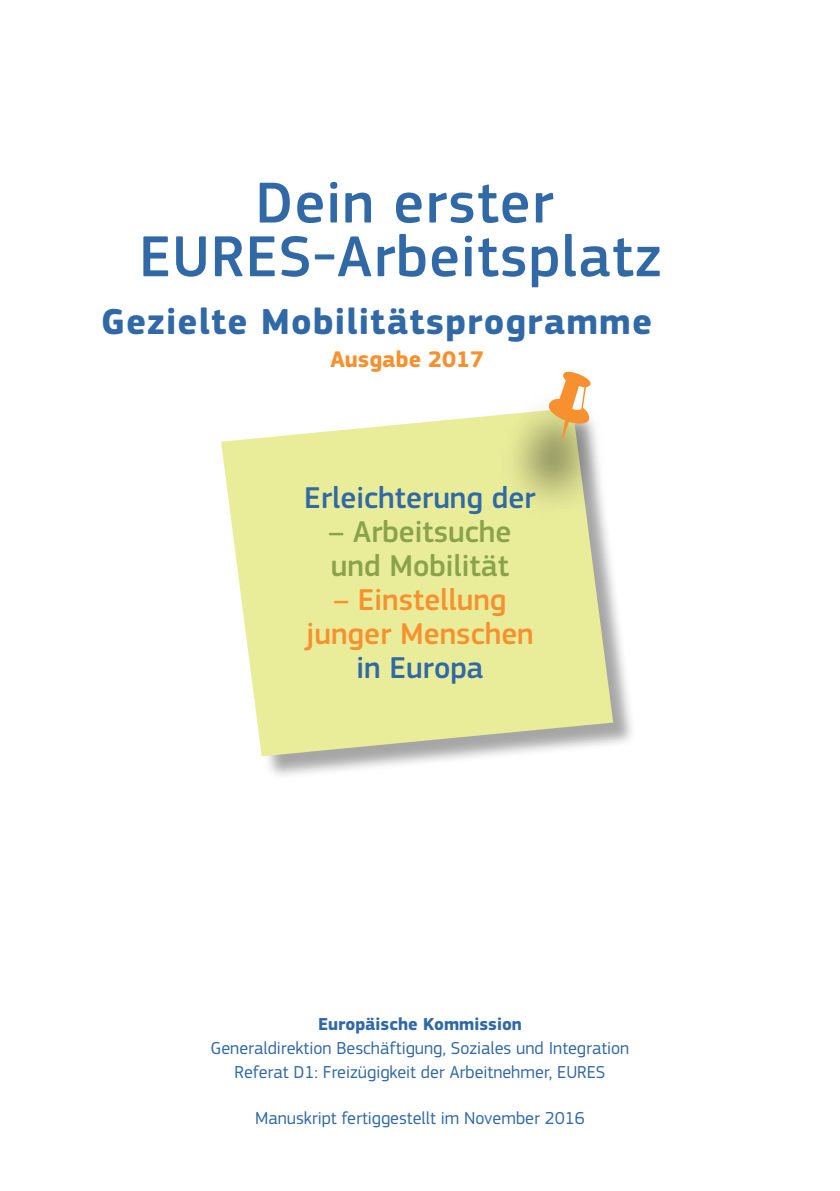
<style>
.page{position:relative;width:840px;height:1191px;background:#fff}
.page>*{position:absolute;margin:0;border:0;box-sizing:border-box;transform-origin:0 0}
.Title_Level_1{font:500 60px/53.6px "EC Square Sans Pro";letter-spacing:.02em;color:#3169a6;text-align:center}
.Title_Level_1-2{font:700 37.6px "EC Square Sans Pro";letter-spacing:.03em;color:#3169a6}
.t1{font:500 31.2px/34px "EC Square Sans Pro";color:#f7912f;text-align:center}
.t2{font:500 31.2px "EC Square Sans Pro";color:#3169a6}
.t3{font:500 31.2px/34px "EC Square Sans Pro";color:#8aa34b}
.Title_Level_1-3{font:700 23.4px "EC Square Sans Pro";color:#f7912f}
.t4{font:18px "EC Square Sans Pro";color:#3169a6}
.t5{font:700 18px "EC Square Sans Pro";color:#3169a6}
</style>
<div class="page">
<div style="left:224px;top:412px;width:413px;height:368px;background:#000;opacity:.35"></div>
<svg style="left:221px;top:412px;width:392px;height:344px;background:#e8eba6"></svg>
<img style="left:235px;top:435px;width:100px;height:11px">
<div style="left:497px;top:391px;width:110px;height:133px;background:#000;opacity:.75"></div>
<svg style="left:547px;top:371px;width:44px;height:73px"></svg>
<p class="Title_Level_1" style="left:139px;top:177px;width:524px">Dein erster<br>EURES-Arbeitsplatz</p>
<p class="Title_Level_1-2" style="left:101px;top:299px;width:552px">Gezielte Mobilitätsprogramme</p>
<p class="Title_Level_1-3" style="left:330px;top:345px;width:155px">Ausgabe 2017</p>
<h1 class="t2" style="left:304px;top:480px;width:233px">Erleichterung der</h1>
<h1 class="t3" style="left:328px;top:516px;width:184px">– Arbeitsuche und Mobilität</h1>
<h1 class="t1" style="left:306px;top:584px;width:229px">– Einstellung junger Menschen</h1>
<h1 class="t2" style="left:356px;top:650px;width:128px">in Europa</h1>
<p class="t5" style="left:318px;top:1013px;width:205px">Europäische Kommission</p>
<p class="t4" style="left:210px;top:1037px;width:420px">Generaldirektion Beschäftigung, Soziales und Integration</p>
<p class="t4" style="left:234px;top:1061px;width:372px">Referat D1: Freizügigkeit der Arbeitnehmer, EURES</p>
<p class="t4" style="left:255px;top:1108px;width:331px">Manuskript fertiggestellt im November 2016</p>
</div>
